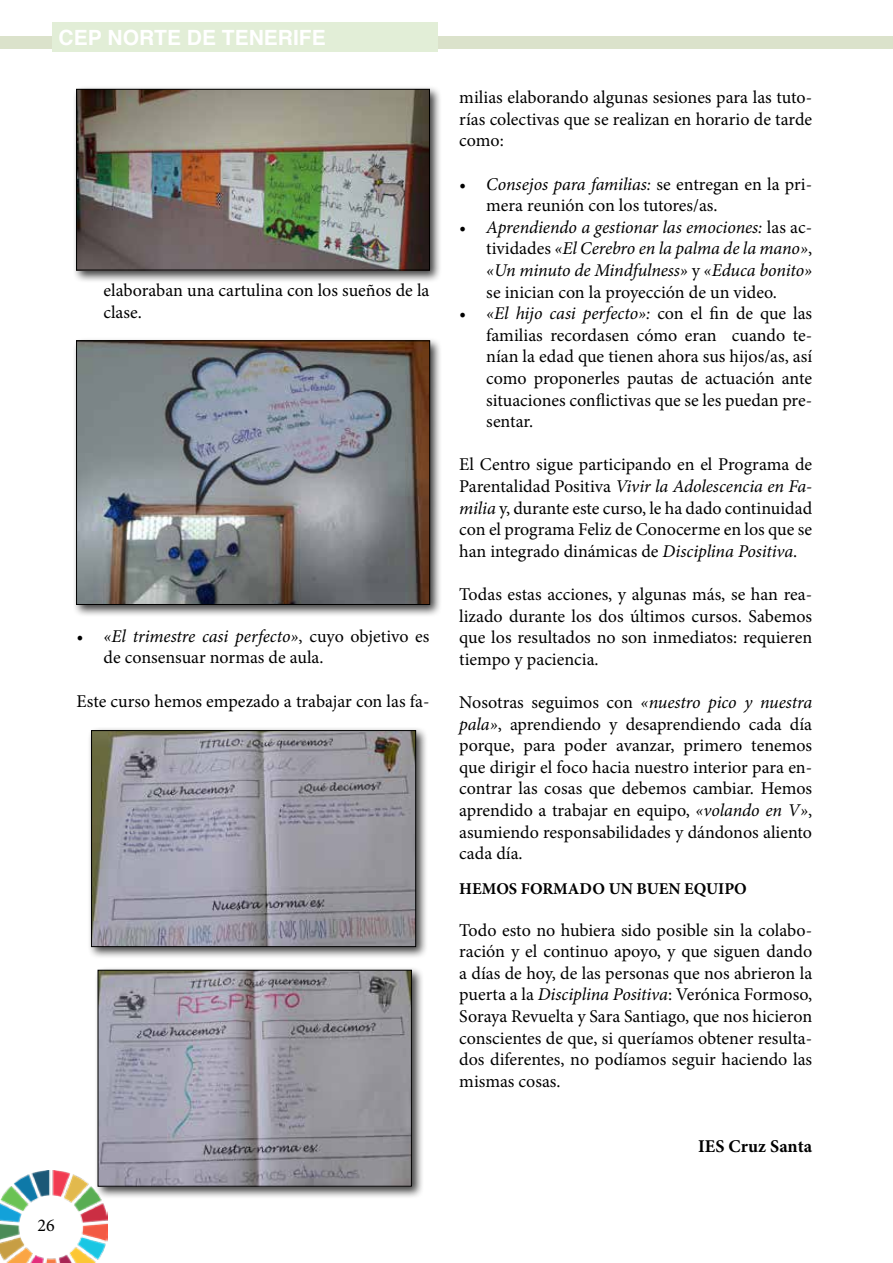
<style>
.page{position:relative;width:893px;height:1263px;background:#fff}
.page>*{position:absolute;margin:0;border:0;box-sizing:border-box;transform-origin:0 0}
.t1{font:700 21px "Helvetica";color:#fff}
.t2{font:18px/21.6px "Minion Pro";color:#000;text-align:justify}
.t3{font:italic 18px/21.6px "Minion Pro";letter-spacing:-.01em;color:#000;text-align:justify}
.t4{font:700 18px "Minion Pro";color:#000}
.t5{font:700 16.5px "Minion Pro";color:#000}
.s1{font-style:italic}
.s2{font-style:normal}
</style>
<div class="page">
<img style="left:1px;top:1170px;width:106px;height:93px">
<div style="left:1px;top:36px;width:892px;height:13px;background:#dbe2cb"></div>
<div style="left:53px;top:23px;width:385px;height:29px;background:#e2eed7"></div>
<div style="left:73px;top:85px;width:369px;height:198px;background:#000;opacity:.75"></div>
<img style="left:78px;top:91px;width:350px;height:177px">
<div style="left:76px;top:89px;width:354px;height:181px;border:1px solid #000"></div>
<div style="left:73px;top:337px;width:369px;height:280px;background:#000;opacity:.75"></div>
<img style="left:78px;top:343px;width:350px;height:260px">
<div style="left:76px;top:341px;width:354px;height:264px;border:1px solid #000"></div>
<div style="left:88px;top:727px;width:340px;height:232px;background:#000;opacity:.75"></div>
<img style="left:93px;top:732px;width:321px;height:213px">
<div style="left:91px;top:730px;width:325px;height:217px;border:1px solid #000"></div>
<div style="left:94px;top:966px;width:330px;height:233px;background:#000;opacity:.75"></div>
<img style="left:100px;top:972px;width:310px;height:212px">
<div style="left:98px;top:970px;width:314px;height:216px;border:1px solid #000"></div>
<p class="t1" style="left:59px;top:24px;width:269px">CEP NORTE DE TENERIFE</p>
<p class="t2" style="left:104px;top:280px;width:327px">elaboraban una cartulina con los sueños de la clase.</p>
<p class="t2" style="left:104px;top:625px;width:327px;text-indent:-27px"><span class="s1">• «El trimestre casi perfecto»</span>, cuyo objetivo es de consensuar normas de aula.</p>
<p class="t2" style="left:77px;top:690px;width:354px">Este curso hemos empezado a trabajar con las fa-</p>
<p class="t2" style="left:37px;top:1215px;width:19px">26</p>
<p class="t2" style="left:459px;top:87px;width:354px">milias elaborando algunas sesiones para las tuto&shy;rías colectivas que se realizan en horario de tarde como:</p>
<p class="t2" style="left:486px;top:173px;width:327px;text-indent:-27px"><span class="s1">• Consejos para familias:</span> se entregan en la pri&shy;mera reunión con los tutores/as.</p>
<p class="t3" style="left:486px;top:216px;width:327px;text-indent:-27px">• Aprendiendo a gestionar las emociones: <span class="s2">las ac&shy;tividades</span> «El Cerebro en la palma de la mano»<span class="s2">, </span>«Un minuto de Mindfulness» <span class="s2">y</span> «Educa bonito» <span class="s2">se inician con la proyección de un video.</span></p>
<p class="t2" style="left:486px;top:303px;width:327px;text-indent:-27px"><span class="s1">• «El hijo casi perfecto»:</span> con el fin de que las familias recordasen cómo eran cuando te&shy;nían la edad que tienen ahora sus hijos/as, así como proponerles pautas de actuación ante situaciones conflictivas que se les puedan pre&shy;sentar.</p>
<p class="t2" style="left:459px;top:454px;width:354px">El Centro sigue participando en el Programa de Parentalidad Positiva <span class="s1">Vivir la Adolescencia en Fa&shy;milia</span> y, durante este curso, le ha dado continuidad con el programa Feliz de Conocerme en los que se han integrado dinámicas de <span class="s1">Disciplina Positiva</span>.</p>
<p class="t2" style="left:459px;top:583px;width:354px">Todas estas acciones, y algunas más, se han rea&shy;lizado durante los dos últimos cursos. Sabemos que los resultados no son inmediatos: requieren tiempo y paciencia.</p>
<p class="t2" style="left:459px;top:691px;width:354px">Nosotras seguimos con <span class="s1">«nuestro pico y nuestra pala»</span>, aprendiendo y desaprendiendo cada día porque, para poder avanzar, primero tenemos que dirigir el foco hacia nuestro interior para en&shy;contrar las cosas que debemos cambiar. Hemos aprendido a trabajar en equipo, <span class="s1">«volando en V»</span>, asumiendo responsabilidades y dándonos aliento cada día.</p>
<p class="t5" style="left:459px;top:877px;width:289px">HEMOS FORMADO UN BUEN EQUIPO</p>
<p class="t2" style="left:459px;top:919px;width:354px">Todo esto no hubiera sido posible sin la colabo&shy;ración y el continuo apoyo, y que siguen dando a días de hoy, de las personas que nos abrieron la puerta a la <span class="s1">Disciplina Positiva</span>: Verónica Formoso, Soraya Revuelta y Sara Santiago, que nos hicieron conscientes de que, si queríamos obtener resulta&shy;dos diferentes, no podíamos seguir haciendo las mismas cosas.</p>
<p class="t4" style="left:698px;top:1133px;width:115px">IES Cruz Santa</p>
</div>
